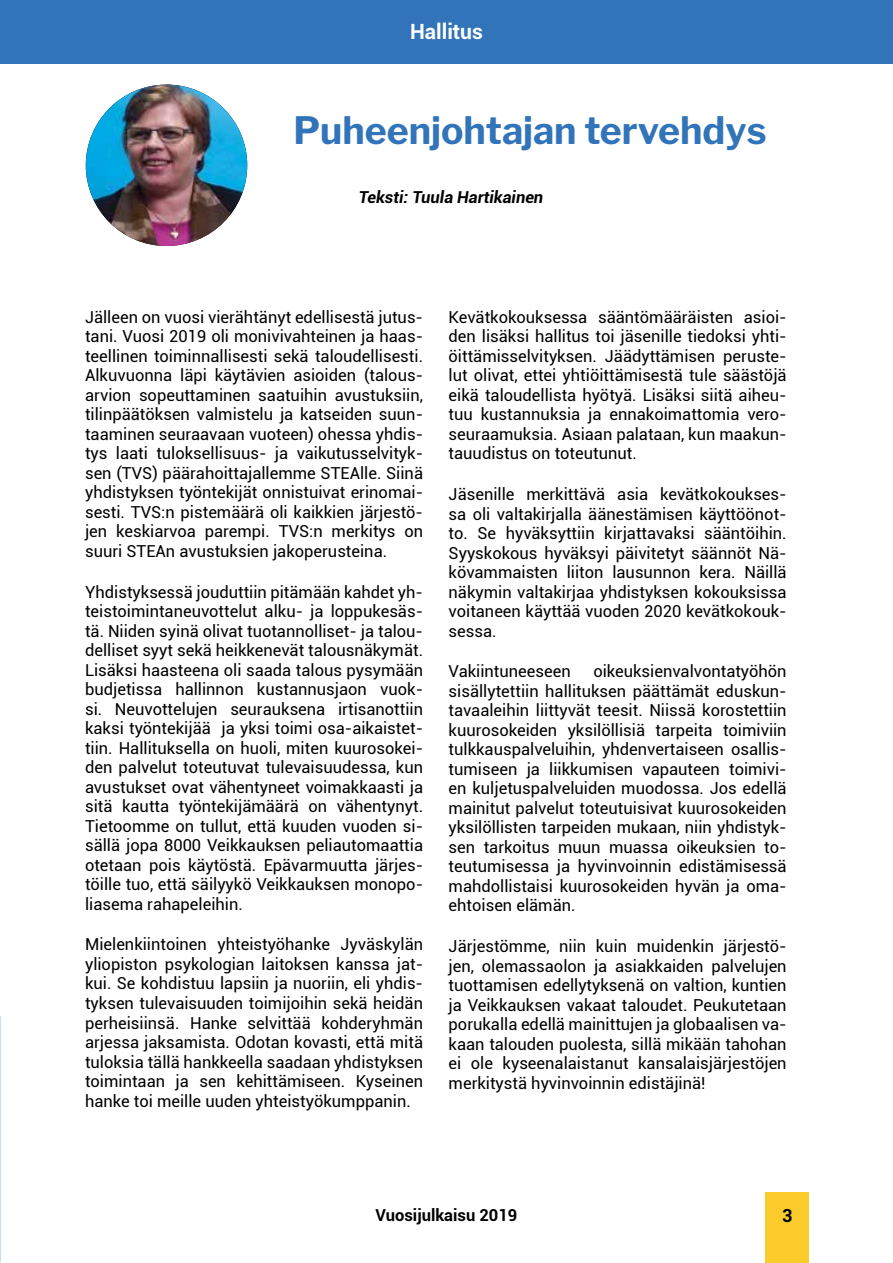
<style>
.page{position:relative;width:893px;height:1263px;background:#fff}
.page>*{position:absolute;margin:0;border:0;box-sizing:border-box;transform-origin:0 0}
.t1{font:700 37.5px "Libre Franklin";color:#3174ba}
.t2{font:700 21px "Roboto";color:#fff}
.t3{font:700 18px "Roboto";color:#000}
.t4{font:16.5px/19.5px "Roboto";color:#000;text-align:justify}
.t5{font:italic 700 16.5px "Roboto";color:#000}
.t6{font:700 16.5px "Roboto";color:#000}
</style>
<div class="page">
<div style="left:765px;top:1192px;width:44px;height:71px;background:#facb2a"></div>
<div style="left:0;top:0;width:893px;height:64px;background:#3174ba"></div>
<img style="left:86px;top:85px;width:161px;height:161px;border-radius:81px">
<p class="t2" style="left:410px;top:17px;width:74px">Hallitus</p>
<h1 class="t1" style="left:293px;top:107px;width:475px">Puheenjohtajan tervehdys</h1>
<p class="t5" style="left:359px;top:185px;width:186px">Teksti: Tuula Hartikainen</p>
<p class="t4" style="left:85px;top:307px;width:340px;text-align:left">Jälleen on vuosi vierähtänyt edellisestä jutus&shy;tani. Vuosi 2019 oli monivivahteinen ja haas&shy;teellinen toiminnallisesti sekä taloudellisesti.<br>Alkuvuonna läpi käytävien asioiden (talous&shy;arvion sopeuttaminen saatuihin avustuksiin, tilinpäätöksen valmistelu ja katseiden suun&shy;taaminen seuraavaan vuoteen) ohessa yhdis&shy;tys laati tuloksellisuus- ja vaikutusselvityk&shy;sen (TVS) päärahoittajallemme STEAlle. Siinä yhdistyksen työntekijät onnistuivat erinomai&shy;sesti. TVS:n pistemäärä oli kaikkien järjestö&shy;jen keskiarvoa parempi. TVS:n merkitys on suuri STEAn avustuksien jakoperusteina.</p>
<p class="t4" style="left:85px;top:581px;width:340px;text-align:left">Yhdistyksessä jouduttiin pitämään kahdet yh&shy;teistoimintaneuvottelut alku- ja loppukesäs&shy;tä. Niiden syinä olivat tuotannolliset- ja talou&shy;delliset syyt sekä heikkenevät talousnäkymät.<br>Lisäksi haasteena oli saada talous pysymään budjetissa hallinnon kustannusjaon vuok&shy;si. Neuvottelujen seurauksena irtisanottiin kaksi työntekijää ja yksi toimi osa-aikaistet&shy;tiin. Hallituksella on huoli, miten kuurosokei&shy;den palvelut toteutuvat tulevaisuudessa, kun avustukset ovat vähentyneet voimakkaasti ja sitä kautta työntekijämäärä on vähentynyt.<br>Tietoomme on tullut, että kuuden vuoden si&shy;sällä jopa 8000 Veikkauksen peliautomaattia otetaan pois käytöstä. Epävarmuutta järjes&shy;töille tuo, että säilyykö Veikkauksen monopo&shy;liasema rahapeleihin.</p>
<p class="t4" style="left:85px;top:934px;width:340px">Mielenkiintoinen yhteistyöhanke Jyväskylän yliopiston psykologian laitoksen kanssa jat&shy;kui. Se kohdistuu lapsiin ja nuoriin, eli yhdis&shy;tyksen tulevaisuuden toimijoihin sekä heidän perheisiinsä. Hanke selvittää kohderyhmän arjessa jaksamista. Odotan kovasti, että mitä tuloksia tällä hankkeella saadaan yhdistyksen toimintaan ja sen kehittämiseen. Kyseinen hanke toi meille uuden yhteistyökumppanin.</p>
<p class="t4" style="left:449px;top:307px;width:340px">Kevätkokouksessa sääntömääräisten asioi&shy;den lisäksi hallitus toi jäsenille tiedoksi yhti&shy;öittämisselvityksen. Jäädyttämisen peruste&shy;lut olivat, ettei yhtiöittämisestä tule säästöjä eikä taloudellista hyötyä. Lisäksi siitä aiheu&shy;tuu kustannuksia ja ennakoimattomia vero&shy;seuraamuksia. Asiaan palataan, kun maakun&shy;tauudistus on toteutunut.</p>
<p class="t4" style="left:449px;top:484px;width:340px;text-align:left">Jäsenille merkittävä asia kevätkokoukses&shy;sa oli valtakirjalla äänestämisen käyttöönot&shy;to. Se hyväksyttiin kirjattavaksi sääntöihin.<br>Syyskokous hyväksyi päivitetyt säännöt Nä&shy;kövammaisten liiton lausunnon kera. Näillä näkymin valtakirjaa yhdistyksen kokouksissa voitaneen käyttää vuoden 2020 kevätkokouk&shy;sessa.</p>
<p class="t4" style="left:449px;top:661px;width:124px">Vakiintuneeseen</p>
<p class="t4" style="left:449px;top:661px;width:340px;text-indent:145px">oikeuksienvalvontatyöhön sisällytettiin hallituksen päättämät eduskun&shy;tavaaleihin liittyvät teesit. Niissä korostettiin kuurosokeiden yksilöllisiä tarpeita toimiviin tulkkauspalveluihin, yhdenvertaiseen osallis&shy;tumiseen ja liikkumisen vapauteen toimivi&shy;en kuljetuspalveluiden muodossa. Jos edellä mainitut palvelut toteutuisivat kuurosokeiden yksilöllisten tarpeiden mukaan, niin yhdistyk&shy;sen tarkoitus muun muassa oikeuksien to&shy;teutumisessa ja hyvinvoinnin edistämisessä mahdollistaisi kuurosokeiden hyvän ja oma&shy;ehtoisen elämän.</p>
<p class="t4" style="left:449px;top:936px;width:340px">Järjestömme, niin kuin muidenkin järjestö&shy;jen, olemassaolon ja asiakkaiden palvelujen tuottamisen edellytyksenä on valtion, kuntien ja Veikkauksen vakaat taloudet. Peukutetaan porukalla edellä mainittujen ja globaalisen va&shy;kaan talouden puolesta, sillä mikään tahohan ei ole kyseenalaistanut kansalaisjärjestöjen merkitystä hyvinvoinnin edistäjinä!</p>
<p class="t6" style="left:376px;top:1203px;width:143px">Vuosijulkaisu 2019</p>
<p class="t3" style="left:782px;top:1203px;width:12px">3</p>
</div>
